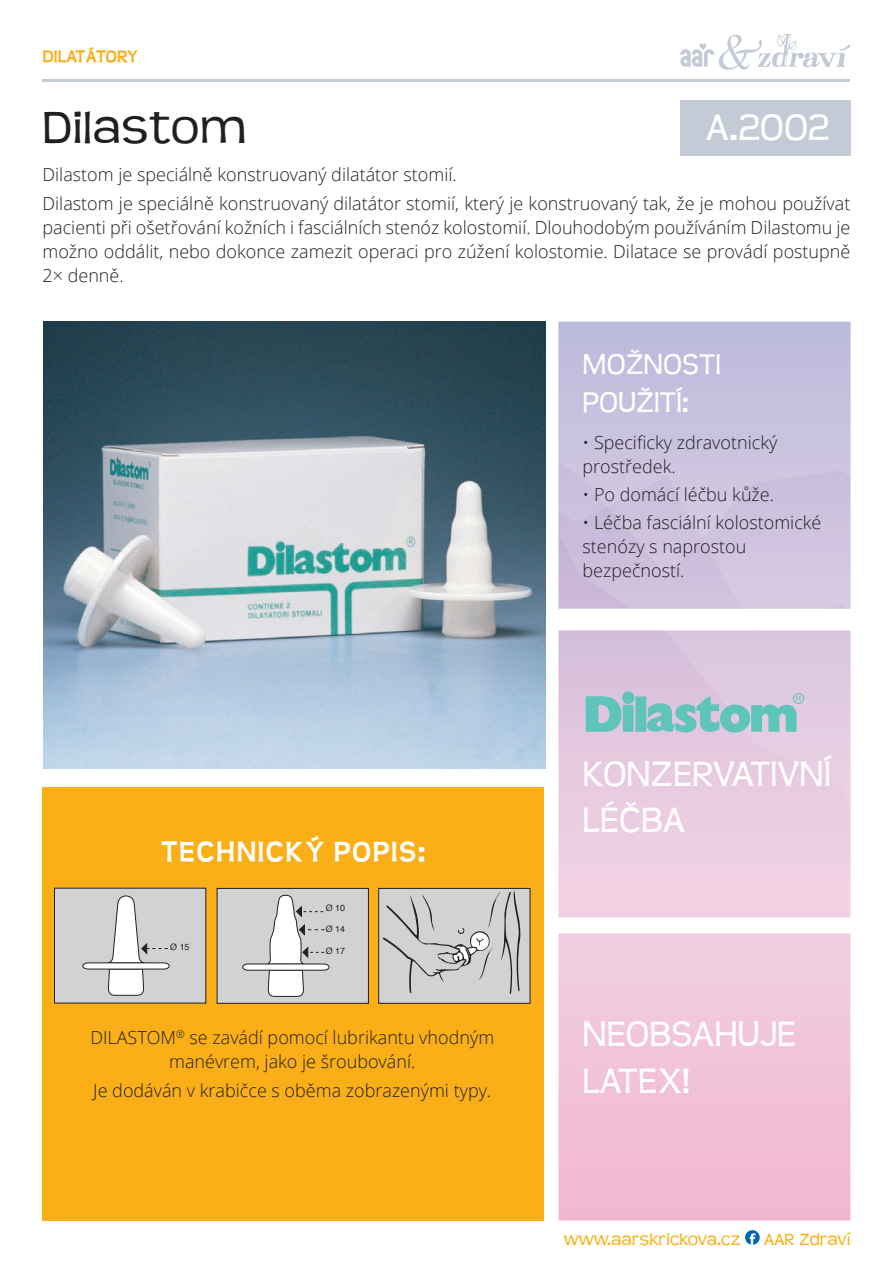
<style>
.page{position:relative;width:893px;height:1263px;background:#fff}
.page>*{position:absolute;margin:0;border:0;box-sizing:border-box;transform-origin:0 0}
.t1{font:49.5px "Teen";letter-spacing:.01em;color:#231f20}
.t2{font:40.5px "Teen";color:#fff}
.t3{font:39px/46.8px "Teen";color:#fff}
.t4{font:31.5px/37.8px "Teen";color:#fff}
.t5{font:700 30px "Teen";letter-spacing:.05em;color:#fff}
.t6{font:300 18px/24px "Open Sans";color:#231f20}
.t7{font:18px "Teen";color:#faaf18}
.t8{font:700 18px "Teen";color:#faaf18}
.t9{font:8.85px "Helvetica";color:#231f20}
</style>
<div class="page">
<div style="left:43px;top:787px;width:501px;height:433px;background:#faaf18"></div>
<svg style="left:680px;top:34px;width:171px;height:36px"></svg>
<img style="left:43px;top:322px;width:502px;height:446px">
<svg style="left:558px;top:841px;width:292px;height:379px;background:#f1c8db"></svg>
<svg style="left:558px;top:576px;width:292px;height:265px;background:#e2cde2"></svg>
<svg style="left:558px;top:322px;width:292px;height:254px;background:#c8c0dd"></svg>
<hr style="left:43px;top:79px;width:807px;height:2px;background:#c3cbd7">
<div style="left:680px;top:100px;width:170px;height:55px;background:#c3cbd7"></div>
<svg style="left:745px;top:1230px;width:15px;height:15px"></svg>
<svg style="left:750px;top:1233px;width:6px;height:12px"></svg>
<img style="left:583px;top:690px;width:215px;height:45px">
<svg style="left:796px;top:696px;width:5px;height:5px"></svg>
<div style="left:793px;top:693px;width:11px;height:11px;border:1px solid #5bc3b7;border-radius:50%"></div>
<div style="left:54px;top:888px;width:152px;height:115px;background:#d1d2d4"></div>
<div style="left:54px;top:888px;width:152px;height:115px;border:1px solid #231f20"></div>
<svg style="left:82px;top:895px;width:88px;height:109px"></svg>
<div style="left:217px;top:888px;width:151px;height:115px;background:#d1d2d4"></div>
<div style="left:217px;top:888px;width:152px;height:116px;border:1px solid #231f20"></div>
<svg style="left:242px;top:894px;width:88px;height:110px"></svg>
<div style="left:379px;top:888px;width:151px;height:115px;background:#d1d2d4"></div>
<div style="left:378px;top:888px;width:152px;height:116px;border:1px solid #231f20"></div>
<svg style="left:382px;top:890px;width:139px;height:104px"></svg>
<p class="t8" style="left:43px;top:46px;width:97px">DILATÁTORY</p>
<h1 class="t1" style="left:43px;top:101px;width:206px">Dilastom</h1>
<h2 class="t2" style="left:706px;top:106px;width:125px">A.2002</h2>
<p class="t6" style="left:43px;top:160px;width:809px;line-height:28.2px">Dilastom je speciálně konstruovaný dilatátor stomií.<br>Dilastom je speciálně konstruovaný dilatátor stomií, který je konstruovaný tak, že je mohou používat</p>
<p class="t6" style="left:43px;top:215px;width:809px;text-align:justify">pacienti při ošetřování kožních i fasciálních stenóz kolostomií. Dlouhodobým používáním Dilastomu je možno oddálit, nebo dokonce zamezit operaci pro zúžení kolostomie. Dilatace se provádí postupně 2× denně.</p>
<h3 class="t4" style="left:583px;top:346px;width:140px">MOŽNOSTI<br>POUŽITÍ:</h3>
<p class="t6" style="left:583px;top:430px;width:196px">• Specificky zdravotnický prostředek.</p>
<p class="t6" style="left:583px;top:482px;width:193px">• Po domácí léčbu kůže.</p>
<p class="t6" style="left:583px;top:510px;width:240px">• Léčba fasciální kolostomické stenózy s naprostou bezpečností.</p>
<h3 class="t5" style="left:161px;top:834px;width:266px">TECHNICKÝ POPIS:</h3>
<p class="t9" style="left:170px;top:940px;width:21px">Ø 15</p>
<p class="t9" style="left:326px;top:901px;width:21px">Ø 10</p>
<p class="t9" style="left:326px;top:922px;width:21px">Ø 14</p>
<p class="t9" style="left:326px;top:944px;width:21px">Ø 17</p>
<p class="t6" style="left:90px;top:1025px;width:405px;text-align:center">DILASTOM<sup>®</sup> se zavádí pomocí lubrikantu vhodným manévrem, jako je šroubování.</p>
<p class="t6" style="left:93px;top:1077px;width:399px">Je dodáván v krabičce s oběma zobrazenými typy.</p>
<h3 class="t3" style="left:583px;top:751px;width:250px">KONZERVATIVNÍ<br>LÉČBA</h3>
<h3 class="t3" style="left:583px;top:1011px;width:215px">NEOBSAHUJE<br>LATEX!</h3>
<p class="t7" style="left:564px;top:1229px;width:178px">www.aarskrickova.cz</p>
<p class="t7" style="left:764px;top:1229px;width:88px">AAR Zdraví</p>
</div>
